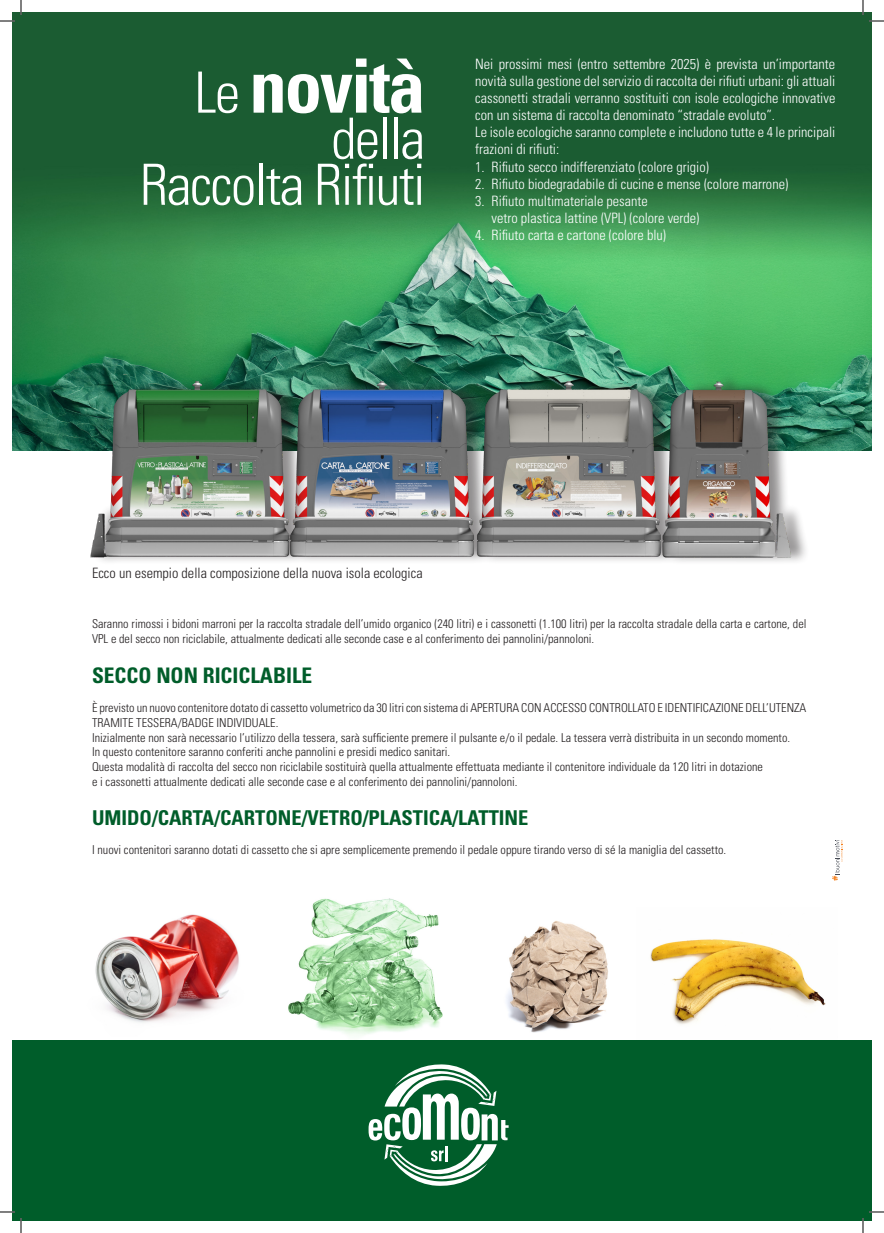
<style>
.page{position:relative;width:884px;height:1233px;background:#fff}
.page>*{position:absolute;margin:0;border:0;box-sizing:border-box;transform-origin:0 0}
.t1{font:700 condensed 74.9px "Univers LT Std";letter-spacing:-.03em;color:#fff}
.t2{font:300 condensed 56.9px/46.1px "Univers LT Std";letter-spacing:-.03em;color:#fff;text-align:right}
.t3{font:700 condensed 21.4px "Univers LT Std";color:#005d2a}
.t4{font:700 condensed 20.4px "Univers LT Std";color:#005d2a}
.t5{font:300 condensed 14.3px/17.1px "Univers LT Std";color:#fff}
.t6{font:300 condensed 14.3px "Univers LT Std";color:#231f20}
.t7{font:300 condensed 12.2px/14.7px "Univers LT Std";color:#231f20}
.s1{font-weight:300;font-size:56.9px}
</style>
<div class="page">
<img style="left:12px;top:12px;width:859px;height:438px">
<img style="left:95px;top:914px;width:144px;height:109px">
<img style="left:288px;top:898px;width:155px;height:137px">
<svg style="left:832px;top:840px;width:10px;height:40px"></svg>
<img style="left:76px;top:320px;width:740px;height:242px">
<img style="left:506px;top:921px;width:102px;height:112px">
<img style="left:650px;top:939px;width:176px;height:86px">
<div style="left:12px;top:1040px;width:859px;height:180px;background:#005d2a"></div>
<svg style="left:368px;top:1064px;width:141px;height:122px"></svg>
<svg style="left:0;top:1211px;width:15px;height:1px"></svg>
<svg style="left:869px;top:1211px;width:15px;height:1px"></svg>
<svg style="left:0;top:0;width:22px;height:22px"></svg>
<svg style="left:20px;top:1218px;width:2px;height:15px"></svg>
<svg style="left:862px;top:0;width:22px;height:22px"></svg>
<svg style="left:862px;top:1218px;width:2px;height:15px"></svg>
<p class="t1" style="left:194px;top:40px;width:232px"><span class="s1">Le</span> novità</p>
<p class="t2" style="left:140px;top:116px;width:287px">della<br>Raccolta Rifiuti</p>
<p class="t5" style="left:475px;top:55px;width:362px">Nei prossimi mesi (entro settembre 2025) è prevista un’importante novità sulla gestione del servizio di raccolta dei rifiuti urbani: gli attuali cassonetti stradali verranno sostituiti con isole ecologiche innovative con un sistema di raccolta denominato “stradale evoluto”.<br>Le isole ecologiche saranno complete e includono tutte e 4 le principali frazioni di rifiuti:</p>
<p class="t5" style="left:475px;top:158px;width:235px">1. Rifiuto secco indifferenziato (colore grigio)</p>
<p class="t5" style="left:475px;top:175px;width:314px">2. Rifiuto biodegradabile di cucine e mense (colore marrone)</p>
<p class="t5" style="left:492px;top:192px;width:209px;text-indent:-16px">3. Rifiuto multimateriale pesante<br>vetro plastica lattine (VPL) (colore verde)</p>
<p class="t5" style="left:475px;top:227px;width:192px">4. Rifiuto carta e cartone (colore blu)</p>
<p class="t6" style="left:92px;top:564px;width:332px">Ecco un esempio della composizione della nuova isola ecologica</p>
<p class="t7" style="left:92px;top:616px;width:716px">Saranno rimossi i bidoni marroni per la raccolta stradale dell’umido organico (240 litri) e i cassonetti (1.100 litri) per la raccolta stradale della carta e cartone, del<br>VPL e del secco non riciclabile, attualmente dedicati alle seconde case e al conferimento dei pannolini/pannoloni.</p>
<p class="t3" style="left:92px;top:662px;width:222px">SECCO NON RICICLABILE</p>
<p class="t7" style="left:92px;top:701px;width:716px">È previsto un nuovo contenitore dotato di cassetto volumetrico da 30 litri con sistema di APERTURA CON ACCESSO CONTROLLATO E IDENTIFICAZIONE DELL’UTENZA TRAMITE TESSERA/BADGE INDIVIDUALE.<br>Inizialmente non sarà necessario l’utilizzo della tessera, sarà sufficiente premere il pulsante e/o il pedale. La tessera verrà distribuita in un secondo momento.<br>In questo contenitore saranno conferiti anche pannolini e presidi medico sanitari.<br>Questa modalità di raccolta del secco non riciclabile sostituirà quella attualmente effettuata mediante il contenitore individuale da 120 litri in dotazione<br>e i cassonetti attualmente dedicati alle seconde case e al conferimento dei pannolini/pannoloni.</p>
<p class="t4" style="left:92px;top:805px;width:438px">UMIDO/CARTA/CARTONE/VETRO/PLASTICA/LATTINE</p>
<p class="t7" style="left:92px;top:843px;width:636px">I nuovi contenitori saranno dotati di cassetto che si apre semplicemente premendo il pedale oppure tirando verso di sé la maniglia del cassetto.</p>
</div>
